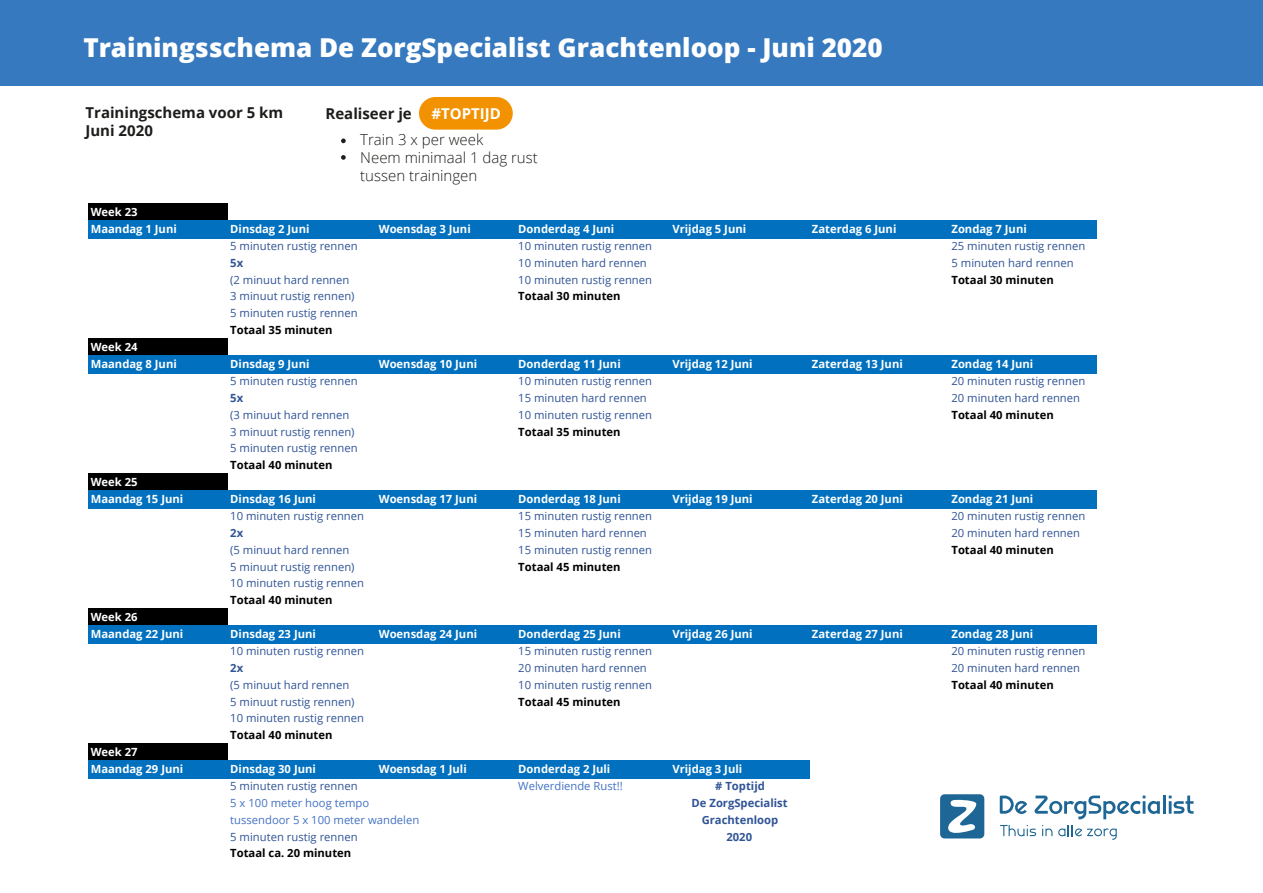
<style>
.page{position:relative;width:1263px;height:893px;background:#fff}
.page>*{position:absolute;margin:0;border:0;box-sizing:border-box;transform-origin:0 0}
.t1{font:800 26.1px "Open Sans";color:#fff}
.t2{font:300 15px/18px "Open Sans";color:#1d1d1b}
.t3{font:700 15px/18px "Open Sans";color:#1d1d1b}
.t4{font:700 15px "Open Sans";color:#fff}
.t5{font:11.25px "Open Sans";color:#305496}
.t6{font:700 11.25px/16.8px "Open Sans";color:#fff}
.t7{font:700 11.25px "Open Sans";color:#000}
.t8{font:11.25px "Open Sans";color:#4472c4}
.t9{font:700 11.25px "Open Sans";color:#305496}
</style>
<div class="page">
<svg style="left:1000px;top:825px;width:36px;height:11px"></svg>
<svg style="left:1042px;top:825px;width:10px;height:11px"></svg>
<svg style="left:1058px;top:825px;width:59px;height:15px"></svg>
<svg style="left:1000px;top:796px;width:27px;height:18px"></svg>
<svg style="left:1034px;top:796px;width:159px;height:23px"></svg>
<svg style="left:940px;top:794px;width:44px;height:44px"></svg>
<svg style="left:341px;top:138px;width:5px;height:5px"></svg>
<svg style="left:341px;top:155px;width:5px;height:5px"></svg>
<div style="left:0;top:0;width:1263px;height:86px;background:#3679be"></div>
<div style="left:419px;top:97px;width:94px;height:33px;background:#f39200;border-radius:16px"></div>
<div style="left:89px;top:204px;width:139px;height:18px;background:#000"></div>
<div style="left:89px;top:221px;width:1008px;height:18px;background:#0070bf"></div>
<div style="left:89px;top:339px;width:139px;height:18px;background:#000"></div>
<div style="left:89px;top:356px;width:1008px;height:18px;background:#0070bf"></div>
<div style="left:89px;top:474px;width:139px;height:18px;background:#000"></div>
<div style="left:89px;top:491px;width:1008px;height:18px;background:#0070bf"></div>
<div style="left:89px;top:609px;width:139px;height:18px;background:#000"></div>
<div style="left:89px;top:626px;width:1008px;height:18px;background:#0070bf"></div>
<div style="left:89px;top:744px;width:139px;height:18px;background:#000"></div>
<div style="left:89px;top:761px;width:721px;height:18px;background:#0070bf"></div>
<h1 class="t1" style="left:83px;top:28px;width:801px">Trainingsschema De ZorgSpecialist Grachtenloop - Juni 2020</h1>
<h2 class="t3" style="left:86px;top:104px;width:199px">Trainingschema voor 5 km<br>Juni 2020</h2>
<h2 class="t3" style="left:326px;top:104px;width:88px">Realiseer je</h2>
<h2 class="t4" style="left:431px;top:103px;width:71px">#TOPTIJD</h2>
<h2 class="t2" style="left:360px;top:131px;width:179px">Train 3 x per week<br>Neem minimaal 1 dag rust tussen trainingen</h2>
<p class="t6" style="left:91px;top:203px;width:88px">Week 23<br>Maandag 1 Juni</p>
<p class="t6" style="left:91px;top:338px;width:88px">Week 24<br>Maandag 8 Juni</p>
<p class="t6" style="left:91px;top:473px;width:94px">Week 25<br>Maandag 15 Juni</p>
<p class="t6" style="left:91px;top:608px;width:94px">Week 26<br>Maandag 22 Juni</p>
<p class="t6" style="left:91px;top:743px;width:94px">Week 27<br>Maandag 29 Juni</p>
<p class="t6" style="left:230px;top:220px;width:81px">Dinsdag 2 Juni</p>
<p class="t6" style="left:379px;top:220px;width:93px">Woensdag 3 Juni</p>
<p class="t6" style="left:518px;top:220px;width:98px">Donderdag 4 Juni</p>
<p class="t6" style="left:672px;top:220px;width:75px">Vrijdag 5 Juni</p>
<p class="t6" style="left:812px;top:220px;width:86px">Zaterdag 6 Juni</p>
<p class="t6" style="left:951px;top:220px;width:77px">Zondag 7 Juni</p>
<p class="t5" style="left:230px;top:238px;width:129px">5 minuten rustig rennen</p>
<p class="t5" style="left:518px;top:238px;width:135px">10 minuten rustig rennen</p>
<p class="t5" style="left:951px;top:238px;width:135px">25 minuten rustig rennen</p>
<p class="t9" style="left:230px;top:255px;width:14px">5x</p>
<p class="t5" style="left:518px;top:255px;width:130px">10 minuten hard rennen</p>
<p class="t5" style="left:951px;top:255px;width:124px">5 minuten hard rennen</p>
<p class="t5" style="left:230px;top:272px;width:121px">(2 minuut hard rennen</p>
<p class="t5" style="left:518px;top:272px;width:135px">10 minuten rustig rennen</p>
<p class="t7" style="left:951px;top:272px;width:104px">Totaal 30 minuten</p>
<p class="t5" style="left:230px;top:289px;width:126px">3 minuut rustig rennen)</p>
<p class="t7" style="left:518px;top:288px;width:104px">Totaal 30 minuten</p>
<p class="t5" style="left:230px;top:306px;width:129px">5 minuten rustig rennen</p>
<p class="t7" style="left:230px;top:322px;width:104px">Totaal 35 minuten</p>
<p class="t6" style="left:230px;top:355px;width:81px">Dinsdag 9 Juni</p>
<p class="t6" style="left:379px;top:355px;width:100px">Woensdag 10 Juni</p>
<p class="t6" style="left:518px;top:355px;width:104px">Donderdag 11 Juni</p>
<p class="t6" style="left:672px;top:355px;width:82px">Vrijdag 12 Juni</p>
<p class="t6" style="left:812px;top:355px;width:92px">Zaterdag 13 Juni</p>
<p class="t6" style="left:951px;top:355px;width:83px">Zondag 14 Juni</p>
<p class="t5" style="left:230px;top:373px;width:129px">5 minuten rustig rennen</p>
<p class="t5" style="left:518px;top:373px;width:135px">10 minuten rustig rennen</p>
<p class="t5" style="left:951px;top:373px;width:135px">20 minuten rustig rennen</p>
<p class="t9" style="left:230px;top:390px;width:14px">5x</p>
<p class="t5" style="left:518px;top:390px;width:130px">15 minuten hard rennen</p>
<p class="t5" style="left:951px;top:390px;width:130px">20 minuten hard rennen</p>
<p class="t5" style="left:230px;top:407px;width:121px">(3 minuut hard rennen</p>
<p class="t5" style="left:518px;top:407px;width:135px">10 minuten rustig rennen</p>
<p class="t7" style="left:951px;top:407px;width:104px">Totaal 40 minuten</p>
<p class="t5" style="left:230px;top:424px;width:126px">3 minuut rustig rennen)</p>
<p class="t7" style="left:518px;top:423px;width:104px">Totaal 35 minuten</p>
<p class="t5" style="left:230px;top:441px;width:129px">5 minuten rustig rennen</p>
<p class="t7" style="left:230px;top:457px;width:104px">Totaal 40 minuten</p>
<p class="t6" style="left:230px;top:490px;width:87px">Dinsdag 16 Juni</p>
<p class="t6" style="left:379px;top:490px;width:100px">Woensdag 17 Juni</p>
<p class="t6" style="left:518px;top:490px;width:104px">Donderdag 18 Juni</p>
<p class="t6" style="left:672px;top:490px;width:82px">Vrijdag 19 Juni</p>
<p class="t6" style="left:812px;top:490px;width:92px">Zaterdag 20 Juni</p>
<p class="t6" style="left:951px;top:490px;width:83px">Zondag 21 Juni</p>
<p class="t5" style="left:230px;top:508px;width:135px">10 minuten rustig rennen</p>
<p class="t5" style="left:518px;top:508px;width:135px">15 minuten rustig rennen</p>
<p class="t5" style="left:951px;top:508px;width:135px">20 minuten rustig rennen</p>
<p class="t9" style="left:230px;top:525px;width:14px">2x</p>
<p class="t5" style="left:518px;top:525px;width:130px">15 minuten hard rennen</p>
<p class="t5" style="left:951px;top:525px;width:130px">20 minuten hard rennen</p>
<p class="t5" style="left:230px;top:542px;width:121px">(5 minuut hard rennen</p>
<p class="t5" style="left:518px;top:542px;width:135px">15 minuten rustig rennen</p>
<p class="t7" style="left:951px;top:542px;width:104px">Totaal 40 minuten</p>
<p class="t5" style="left:230px;top:559px;width:126px">5 minuut rustig rennen)</p>
<p class="t7" style="left:518px;top:558px;width:104px">Totaal 45 minuten</p>
<p class="t5" style="left:230px;top:576px;width:135px">10 minuten rustig rennen</p>
<p class="t7" style="left:230px;top:592px;width:104px">Totaal 40 minuten</p>
<p class="t6" style="left:230px;top:625px;width:87px">Dinsdag 23 Juni</p>
<p class="t6" style="left:379px;top:625px;width:100px">Woensdag 24 Juni</p>
<p class="t6" style="left:518px;top:625px;width:104px">Donderdag 25 Juni</p>
<p class="t6" style="left:672px;top:625px;width:82px">Vrijdag 26 Juni</p>
<p class="t6" style="left:812px;top:625px;width:92px">Zaterdag 27 Juni</p>
<p class="t6" style="left:951px;top:625px;width:83px">Zondag 28 Juni</p>
<p class="t5" style="left:230px;top:643px;width:135px">10 minuten rustig rennen</p>
<p class="t5" style="left:518px;top:643px;width:135px">15 minuten rustig rennen</p>
<p class="t5" style="left:951px;top:643px;width:135px">20 minuten rustig rennen</p>
<p class="t9" style="left:230px;top:660px;width:14px">2x</p>
<p class="t5" style="left:518px;top:660px;width:130px">20 minuten hard rennen</p>
<p class="t5" style="left:951px;top:660px;width:130px">20 minuten hard rennen</p>
<p class="t5" style="left:230px;top:677px;width:121px">(5 minuut hard rennen</p>
<p class="t5" style="left:518px;top:677px;width:135px">10 minuten rustig rennen</p>
<p class="t7" style="left:951px;top:677px;width:104px">Totaal 40 minuten</p>
<p class="t5" style="left:230px;top:694px;width:126px">5 minuut rustig rennen)</p>
<p class="t7" style="left:518px;top:693px;width:104px">Totaal 45 minuten</p>
<p class="t5" style="left:230px;top:711px;width:135px">10 minuten rustig rennen</p>
<p class="t7" style="left:230px;top:727px;width:104px">Totaal 40 minuten</p>
<p class="t6" style="left:230px;top:760px;width:87px">Dinsdag 30 Juni</p>
<p class="t6" style="left:379px;top:760px;width:89px">Woensdag 1 Juli</p>
<p class="t6" style="left:518px;top:760px;width:94px">Donderdag 2 Juli</p>
<p class="t6" style="left:672px;top:760px;width:71px">Vrijdag 3 Juli</p>
<p class="t5" style="left:230px;top:778px;width:129px">5 minuten rustig rennen</p>
<p class="t8" style="left:518px;top:778px;width:106px">Welverdiende Rust!!</p>
<p class="t9" style="left:715px;top:778px;width:51px"># Toptijd</p>
<p class="t8" style="left:230px;top:795px;width:140px">5 x 100 meter hoog tempo</p>
<p class="t9" style="left:692px;top:795px;width:98px">De ZorgSpecialist</p>
<p class="t8" style="left:230px;top:812px;width:190px">tussendoor 5 x 100 meter wandelen</p>
<p class="t9" style="left:702px;top:812px;width:78px">Grachtenloop</p>
<p class="t5" style="left:230px;top:829px;width:129px">5 minuten rustig rennen</p>
<p class="t9" style="left:726px;top:828px;width:27px">2020</p>
<p class="t7" style="left:230px;top:845px;width:122px">Totaal ca. 20 minuten</p>
</div>
